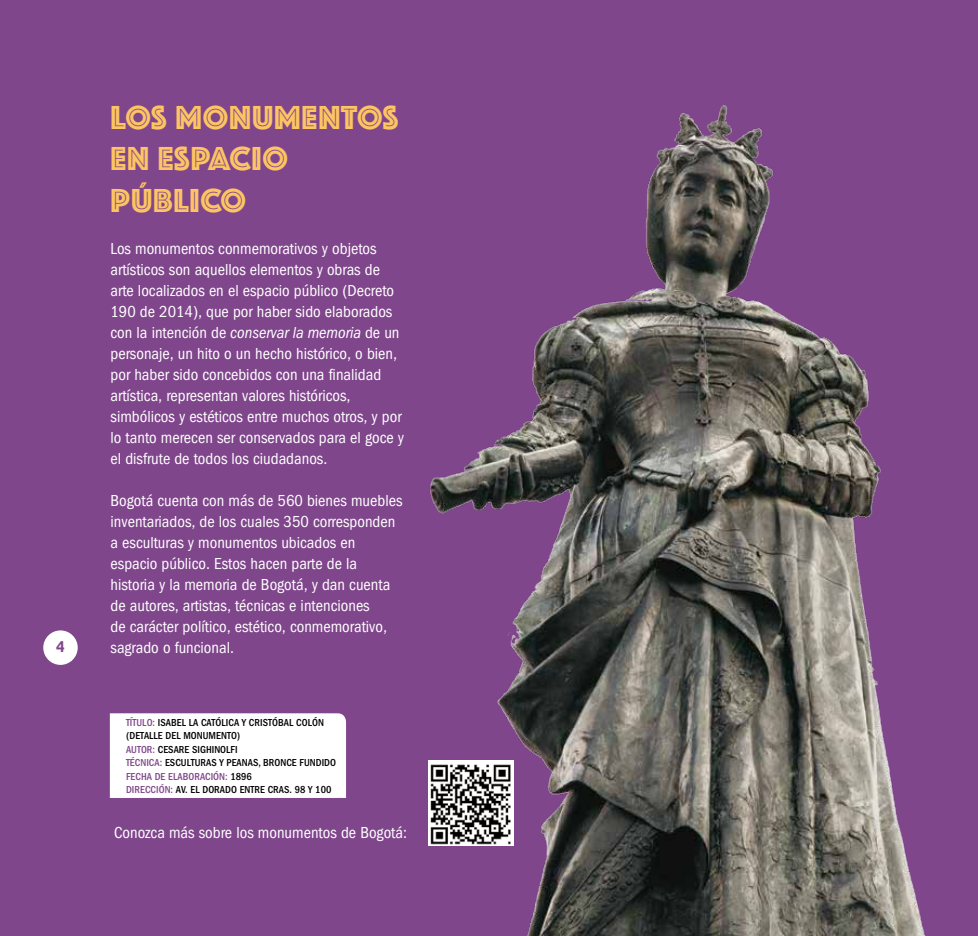
<style>
.page{position:relative;width:978px;height:936px;background:#fff}
.page>*{position:absolute;margin:0;border:0;box-sizing:border-box;transform-origin:0 0}
.t1{font:34.5px/41.4px "Phosphate Inline";letter-spacing:.025em;color:#fcc462}
.t2{font:condensed 16.5px/21px "ITC Franklin Gothic Std";color:#fff}
.t3{font:700 15px "Basetica";color:#80468c}
.t4{font:500 condensed 10.5px/13.5px "ITC Franklin Gothic Std";letter-spacing:.005em;color:#000}
.s1{font-style:italic}
.s2{color:#80468c}
</style>
<div class="page">
<div style="left:0;top:0;width:978px;height:935px;background:#80468c"></div>
<div style="left:43px;top:630px;width:35px;height:34px;background:#fff;border-radius:50%"></div>
<img style="left:428px;top:106px;width:497px;height:829px">
<div style="left:110px;top:713px;width:236px;height:84px;background:#fff"></div>
<img style="left:428px;top:760px;width:86px;height:85px">
<p class="t3" style="left:56px;top:636px;width:10px">4</p>
<h1 class="t1" style="left:111px;top:95px;width:289px">LOS MONUMENTOS<br>EN ESPACIO<br>PÚBLICO</h1>
<p class="t2" style="left:111px;top:238px;width:295px">Los monumentos conmemorativos y objetos artísticos son aquellos elementos y obras de arte localizados en el espacio público (Decreto 190 de 2014), que por haber sido elaborados con la intención de <span class="s1">conservar la memoria</span> de un personaje, un hito o un hecho histórico, o bien, por haber sido concebidos con una finalidad artística, representan valores históricos, simbólicos y estéticos entre muchos otros, y por lo tanto merecen ser conservados para el goce y el disfrute de todos los ciudadanos.</p>
<p class="t2" style="left:111px;top:490px;width:293px">Bogotá cuenta con más de 560 bienes muebles inventariados, de los cuales 350 corresponden a esculturas y monumentos ubicados en espacio público. Estos hacen parte de la historia y la memoria de Bogotá, y dan cuenta de autores, artistas, técnicas e intenciones<br>de carácter político, estético, conmemorativo, sagrado o funcional.</p>
<p class="t4" style="left:126px;top:715px;width:212px"><span class="s2">TÍTULO:</span> ISABEL LA CATÓLICA Y CRISTÓBAL COLÓN (DETALLE DEL MONUMENTO)<br><span class="s2">AUTOR:</span> CESARE SIGHINOLFI<br><span class="s2">TÉCNICA:</span> ESCULTURAS Y PEANAS, BRONCE FUNDIDO <span class="s2">FECHA DE ELABORACIÓN:</span> 1896<br><span class="s2">DIRECCIÓN:</span> AV. EL DORADO ENTRE CRAS. 98 Y 100</p>
<p class="t2" style="left:114px;top:822px;width:294px">Conozca más sobre los monumentos de Bogotá:</p>
</div>
